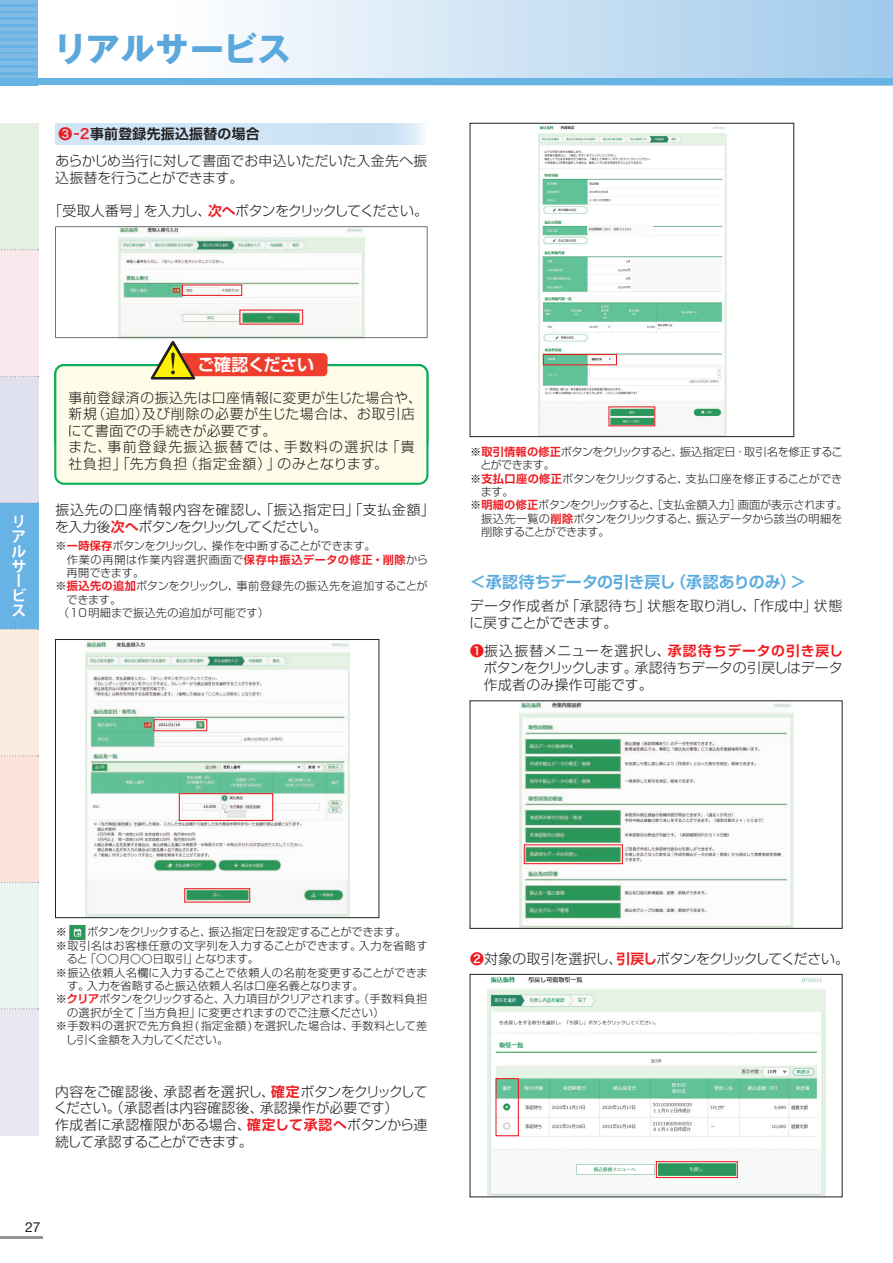
<style>
.page{position:relative;width:893px;height:1263px;background:#fff}
.page>*{position:absolute;margin:0;border:0;box-sizing:border-box;transform-origin:0 0}
.t1{font:700 34.05px "Gothic MB101 Pr 5";letter-spacing:.01em;color:#5ba8dc}
.t2{font:700 16.95px "Shin Go Pr 5 De";letter-spacing:-.02em;color:#fff}
.t3{font:700 15.9px "Shin Go Pr 5 De";letter-spacing:-.01em;color:#5babdf}
.t4{font:700 14.85px/14.9px "Koz Go Pro";color:#fff}
.t5{font:300 13.8px/16.6px "Shin Go Pr 5";letter-spacing:.015em;color:#231f20}
.t6{font:300 13.8px/16.6px "Shin Go Pr 5";letter-spacing:.06em;color:#231f20}
.t7{font:300 13.8px/16.6px "Shin Go Pr 5";letter-spacing:-.01em;color:#231f20}
.t8{font:300 13.8px "Shin Go Pr 5";letter-spacing:-.04em;color:#231f20}
.t9{font:300 13.8px/16.6px "Shin Go Pr 5";letter-spacing:.035em;color:#231f20}
.t10{font:300 13.8px "Shin Go Pr 5";letter-spacing:.04em;color:#231f20}
.t11{font:700 13.8px "Shin Go Pr 5 De";letter-spacing:.025em;color:#231f20}
.t12{font:13.8px "Helvetica Neue LT Std";color:#231f20}
.t13{font:300 11.1px "Shin Go Pr 5";letter-spacing:-.005em;color:#231f20}
.t14{font:300 11.1px "Shin Go Pr 5";letter-spacing:.025em;color:#231f20}
.t15{font:300 11.1px "Shin Go Pr 5";letter-spacing:-.04em;color:#231f20}
.t16{font:300 11.1px "Shin Go Pr 5";letter-spacing:-.05em;color:#231f20}
.t17{font:300 11.1px "Shin Go Pr 5";letter-spacing:.03em;color:#231f20}
.t18{font:300 11.1px "Shin Go Pr 5";letter-spacing:.06em;color:#231f20}
.t19{font:300 11.1px "Shin Go Pr 5";letter-spacing:-.035em;color:#231f20}
.t20{font:300 11.1px "Shin Go Pr 5";letter-spacing:-.045em;color:#231f20}
.s1{font-family:"Hira Kaku Pro W6";font-weight:400;color:#ee1d23}
.s2{font-family:"Shin Go Pr 5 De";font-weight:700;color:#ee1d23}
</style>
<div class="page">
<hr style="left:0;top:1236px;width:43px;height:2px;background:#939598">
<div style="left:0;top:756px;width:38px;height:126px;background:#fde3da"></div>
<div style="left:0;top:376px;width:38px;height:127px;background:#dfe2ee"></div>
<div style="left:0;top:123px;width:38px;height:127px;background:#e6f0e2"></div>
<div style="left:0;top:250px;width:38px;height:126px;background:#fae9ec"></div>
<div style="left:0;top:503px;width:38px;height:126px;background:#67b3e3"></div>
<div style="left:0;top:629px;width:38px;height:127px;background:#faede0"></div>
<svg style="left:0;top:376px;width:39px;height:1px"></svg>
<svg style="left:1px;top:249px;width:38px;height:1px"></svg>
<svg style="left:1px;top:629px;width:38px;height:1px"></svg>
<svg style="left:1px;top:755px;width:38px;height:1px"></svg>
<div style="left:0;top:882px;width:38px;height:127px;background:#e9f3ef"></div>
<div style="left:0;top:1009px;width:38px;height:126px;background:#ebe7f0"></div>
<svg style="left:1px;top:502px;width:38px;height:1px"></svg>
<svg style="left:1px;top:882px;width:38px;height:1px"></svg>
<svg style="left:1px;top:1008px;width:38px;height:1px"></svg>
<div style="left:38px;top:0;width:855px;height:85px;background:linear-gradient(to right,#fff,#9fc9eb)"></div>
<svg style="left:0;top:3px;width:38px;height:72px"></svg>
<svg style="left:0;top:75px;width:38px;height:4px"></svg>
<hr style="left:0;top:62px;width:38px;height:3px;background:#80bbe6">
<hr style="left:0;top:55px;width:38px;height:3px;background:#80bbe6">
<hr style="left:0;top:48px;width:38px;height:3px;background:#80bbe6">
<hr style="left:0;top:41px;width:38px;height:3px;background:#80bbe6">
<hr style="left:0;top:34px;width:38px;height:4px;background:#80bbe6">
<hr style="left:0;top:27px;width:38px;height:4px;background:#80bbe6">
<hr style="left:0;top:21px;width:38px;height:3px;background:#80bbe6">
<hr style="left:0;top:14px;width:38px;height:3px;background:#80bbe6">
<hr style="left:0;top:7px;width:38px;height:3px;background:#80bbe6">
<hr style="left:0;top:0;width:38px;height:3px;background:#80bbe6">
<hr style="left:0;top:68px;width:38px;height:4px;background:#80bbe6">
<hr style="left:38px;top:0;width:3px;height:85px;background:#fff">
<div style="left:0;top:79px;width:893px;height:6px;background:#67b3e3"></div>
<img style="left:519px;top:702px;width:274px;height:225px">
<img style="left:487px;top:976px;width:338px;height:219px">
<img style="left:85px;top:641px;width:264px;height:275px">
<div style="left:55px;top:639px;width:324px;height:279px;border:1px solid #231f20"></div>
<div style="left:184px;top:888px;width:66px;height:15px;border:1px solid #ee1d23"></div>
<div style="left:154px;top:719px;width:53px;height:12px;border:1px solid #ee1d23"></div>
<div style="left:179px;top:793px;width:94px;height:28px;border:1px solid #ee1d23"></div>
<div style="left:470px;top:700px;width:372px;height:229px;border:1px solid #231f20"></div>
<div style="left:470px;top:974px;width:372px;height:223px;border:1px solid #231f20"></div>
<div style="left:524px;top:844px;width:99px;height:20px;border:1px solid #ee1d23"></div>
<div style="left:495px;top:1078px;width:24px;height:58px;border:1px solid #ee1d23"></div>
<div style="left:656px;top:1161px;width:82px;height:17px;border:1px solid #ee1d23"></div>
<img style="left:69px;top:924px;width:17px;height:16px">
<img style="left:538px;top:126px;width:188px;height:309px">
<div style="left:470px;top:123px;width:324px;height:314px;border:1px solid #231f20"></div>
<div style="left:543px;top:354px;width:74px;height:11px;border:1px solid #ee1d23"></div>
<div style="left:55px;top:365px;width:372px;height:119px;background:#fffde9;border-radius:9px"></div>
<div style="left:54px;top:364px;width:374px;height:121px;border:2px solid #0bae5a;border-radius:9px"></div>
<svg style="left:55px;top:226px;width:372px;height:155px"></svg>
<img style="left:588px;top:227px;width:64px;height:6px">
<h1 class="t1" style="left:54px;top:21px;width:239px">リアルサービス</h1>
<p class="t11" style="left:58px;top:122px;width:203px"><span class="s1">❸-2</span>事前登録先振込振替の場合</p>
<p class="t5" style="left:55px;top:151px;width:374px">あらかじめ当行に対して書面でお申込いただいた入金先へ振込振替を行うことができます。</p>
<p class="t8" style="left:48px;top:199px;width:381px">「受取人番号」を入力し、<span class="s2">次へ</span>ボタンをクリックしてください。</p>
<h3 class="t4" style="left:12px;top:515px;width:16px">リアルサービス</h3>
<h2 class="t2" style="left:198px;top:351px;width:118px">ご確認ください</h2>
<p class="t10" style="left:68px;top:386px;width:355px">事前登録済の振込先は口座情報に変更が生じた場合や、</p>
<p class="t6" style="left:97px;top:404px;width:319px">（追加）及び削除の必要が生じた場合は、お取引</p>
<p class="t5" style="left:68px;top:421px;width:223px">店にて書面での手続きが必要です。</p>
<p class="t6" style="left:68px;top:404px;width:349px">新規（追加）及び削除の必要が生じた場合は、お取引店にて書面での手続きが必要です。<br>また、事前登録先振込振替では、手数料の選択は「貴社負担｣「先方負担（指定金額）」のみとなります。</p>
<p class="t9" style="left:55px;top:500px;width:381px">振込先の口座情報内容を確認し、「振込指定日」「支払金額」を入力後<span class="s2">次へ</span>ボタンをクリックしてください。</p>
<p class="t15" style="left:55px;top:537px;width:322px">※<span class="s2">一時保存</span>ボタンをクリックし、操作を中断することができます。</p>
<p class="t18" style="left:67px;top:550px;width:363px">作業の再開は作業内容選択画面で<span class="s2">保存中振込データの修正・削除</span>から</p>
<p class="t13" style="left:67px;top:564px;width:79px">再開できます。</p>
<p class="t13" style="left:55px;top:577px;width:374px">※<span class="s2">振込先の追加</span>ボタンをクリックし、事前登録先の振込先を追加することが</p>
<p class="t13" style="left:66px;top:590px;width:56px">できます。</p>
<p class="t14" style="left:58px;top:604px;width:212px">（10明細まで振込先の追加が可能です）</p>
<p class="t16" style="left:470px;top:442px;width:374px">※<span class="s2">取引情報の修正</span>ボタンをクリックすると、振込指定日・取引名を修正するこ</p>
<p class="t13" style="left:481px;top:456px;width:76px">とができます。</p>
<p class="t13" style="left:470px;top:469px;width:374px">※<span class="s2">支払口座の修正</span>ボタンをクリックすると、支払口座を修正することができ</p>
<p class="t13" style="left:481px;top:483px;width:34px">ます。</p>
<p class="t15" style="left:470px;top:496px;width:379px">※<span class="s2">明細の修正</span>ボタンをクリックすると、［支払金額入力］画面が表示されます。</p>
<p class="t13" style="left:481px;top:509px;width:363px">振込先一覧の<span class="s2">削除</span>ボタンをクリックすると、振込データから該当の明細を</p>
<p class="t20" style="left:481px;top:523px;width:130px">削除することができます。</p>
<h3 class="t3" style="left:470px;top:569px;width:337px">＜承認待ちデータの引き戻し（承認ありのみ）＞</h3>
<p class="t5" style="left:469px;top:596px;width:374px">データ作成者が「承認待ち」状態を取り消し、「作成中」状態に戻すことができます。</p>
<p class="t5" style="left:483px;top:641px;width:361px;text-align:justify;text-indent:-13px"><span class="s1">❶</span>振込振替メニューを選択し、<span class="s2">承認待ちデータの引き戻し</span>ボタンをクリックします。承認待ちデータの引戻しはデータ作成者のみ操作可能です。</p>
<p class="t13" style="left:56px;top:923px;width:13px">※</p>
<p class="t19" style="left:87px;top:923px;width:321px">ボタンをクリックすると、振込指定日を設定することができます。</p>
<p class="t14" style="left:56px;top:936px;width:373px">※取引名はお客様任意の文字列を入力することができます。入力を省略す</p>
<p class="t13" style="left:67px;top:950px;width:194px">ると「〇〇月〇〇日取引」となります。</p>
<p class="t14" style="left:56px;top:963px;width:373px">※振込依頼人名欄に入力することで依頼人の名前を変更することができま</p>
<p class="t13" style="left:67px;top:977px;width:298px">す。入力を省略すると振込依頼人名は口座名義となります。</p>
<p class="t13" style="left:56px;top:990px;width:373px">※<span class="s2">クリア</span>ボタンをクリックすると、入力項目がクリアされます。（手数料負担</p>
<p class="t13" style="left:67px;top:1003px;width:319px">の選択が全て「当方負担」に変更されますのでご注意ください）</p>
<p class="t17" style="left:56px;top:1017px;width:373px">※手数料の選択で先方負担(指定金額)を選択した場合は、手数料として差</p>
<p class="t16" style="left:66px;top:1030px;width:164px">し引く金額を入力してください。</p>
<p class="t7" style="left:54px;top:1082px;width:375px">内容をご確認後、承認者を選択し、<span class="s2">確定</span>ボタンをクリックしてください。（承認者は内容確認後、承認操作が必要です）<br>作成者に承認権限がある場合、<span class="s2">確定して承認へ</span>ボタンから連続して承認することができます。</p>
<p class="t12" style="left:25px;top:1219px;width:17px">27</p>
<p class="t8" style="left:470px;top:947px;width:380px"><span class="s1">❷</span>対象の取引を選択し、<span class="s2">引戻し</span>ボタンをクリックしてください。</p>
</div>
